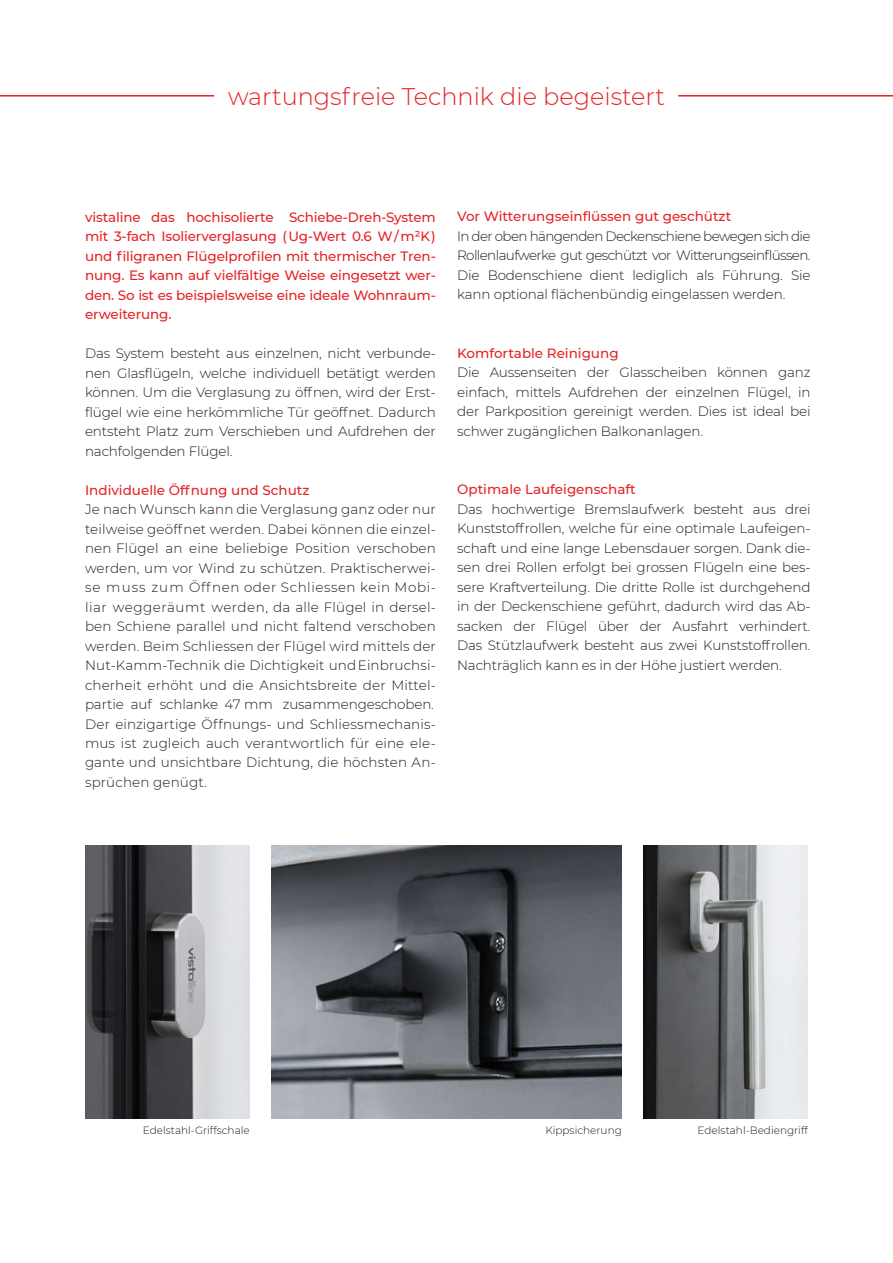
<style>
.page{position:relative;width:893px;height:1263px;background:#fff}
.page>*{position:absolute;margin:0;border:0;box-sizing:border-box;transform-origin:0 0}
.t1{font:300 24px "Montserrat";color:#e52325}
.t2{font:300 13.5px/19.5px "Montserrat";letter-spacing:.01em;color:#1d1d1b;text-align:justify}
.t3{font:500 13.5px/19.5px "Montserrat";color:#e52325;text-align:justify}
.t4{font:300 10.5px "Montserrat";color:#1d1d1b}
</style>
<div class="page">
<hr style="left:0;top:95px;width:214px;height:2px;background:#e52325">
<hr style="left:678px;top:95px;width:215px;height:2px;background:#e52325">
<img style="left:271px;top:846px;width:351px;height:273px">
<img style="left:643px;top:846px;width:165px;height:273px">
<img style="left:85px;top:846px;width:165px;height:273px">
<h1 class="t1" style="left:228px;top:80px;width:438px">wartungsfreie Technik die begeistert</h1>
<p class="t3" style="left:85px;top:206px;width:352px">vistaline das hochisolierte Schiebe-Dreh-System mit 3-fach Isolierverglasung (Ug-Wert 0.6 W / m²K) und filigranen Flügelprofilen mit thermischer Tren&shy;nung. Es kann auf vielfältige Weise eingesetzt wer&shy;den. So ist es beispielsweise eine ideale Wohnraum&shy;erweiterung.</p>
<p class="t2" style="left:85px;top:343px;width:352px">Das System besteht aus einzelnen, nicht verbunde&shy;nen Glasflügeln, welche individuell betätigt werden können. Um die Verglasung zu öffnen, wird der Erst&shy;flügel wie eine herkömmliche Tür geöffnet. Dadurch entsteht Platz zum Verschieben und Aufdrehen der nachfolgenden Flügel.</p>
<p class="t3" style="left:85px;top:479px;width:226px">Individuelle Öffnung und Schutz</p>
<p class="t2" style="left:85px;top:499px;width:352px;text-align:left">Je nach Wunsch kann die Verglasung ganz oder nur teilweise geöffnet werden. Dabei können die einzel&shy;nen Flügel an eine beliebige Position verschoben werden, um vor Wind zu schützen. Praktischerwei&shy;se muss zum Öffnen oder Schliessen kein Mobi&shy;liar weggeräumt werden, da alle Flügel in dersel&shy;ben Schiene parallel und nicht faltend verschoben werden. Beim Schliessen der Flügel wird mittels der Nut-Kamm-Technik die Dichtigkeit und Einbruchsi&shy;cherheit erhöht und die Ansichtsbreite der Mittel&shy;partie auf schlanke 47 mm zusammengeschoben.<br>Der einzigartige Öffnungs- und Schliessmechanis&shy;mus ist zugleich auch verantwortlich für eine ele&shy;gante und unsichtbare Dichtung, die höchsten An&shy;sprüchen genügt.</p>
<p class="t3" style="left:457px;top:206px;width:276px">Vor Witterungseinflüssen gut geschützt</p>
<p class="t2" style="left:457px;top:226px;width:355px">In der oben hängenden Deckenschiene bewegen sich die Rollenlaufwerke gut geschützt vor Witterungseinflüssen.<br>Die Bodenschiene dient lediglich als Führung. Sie kann optional flächenbündig eingelassen werden.</p>
<p class="t3" style="left:457px;top:343px;width:163px">Komfortable Reinigung</p>
<p class="t2" style="left:457px;top:362px;width:355px">Die Aussenseiten der Glasscheiben können ganz einfach, mittels Aufdrehen der einzelnen Flügel, in der Parkposition gereinigt werden. Dies ist ideal bei schwer zugänglichen Balkonanlagen.</p>
<p class="t3" style="left:457px;top:479px;width:180px">Optimale Laufeigenschaft</p>
<p class="t2" style="left:457px;top:499px;width:355px">Das hochwertige Bremslaufwerk besteht aus drei Kunststoffrollen, welche für eine optimale Laufeigen&shy;schaft und eine lange Lebensdauer sorgen. Dank die&shy;sen drei Rollen erfolgt bei grossen Flügeln eine bes&shy;sere Kraftverteilung. Die dritte Rolle ist durchgehend in der Deckenschiene geführt, dadurch wird das Ab&shy;sacken der Flügel über der Ausfahrt verhindert.<br>Das Stützlaufwerk besteht aus zwei Kunststoffrollen.<br>Nachträglich kann es in der Höhe justiert werden.</p>
<p class="t4" style="left:143px;top:1123px;width:108px">Edelstahl-Griffschale</p>
<p class="t4" style="left:545px;top:1123px;width:78px">Kippsicherung</p>
<p class="t4" style="left:698px;top:1123px;width:112px">Edelstahl-Bediengriff</p>
</div>
